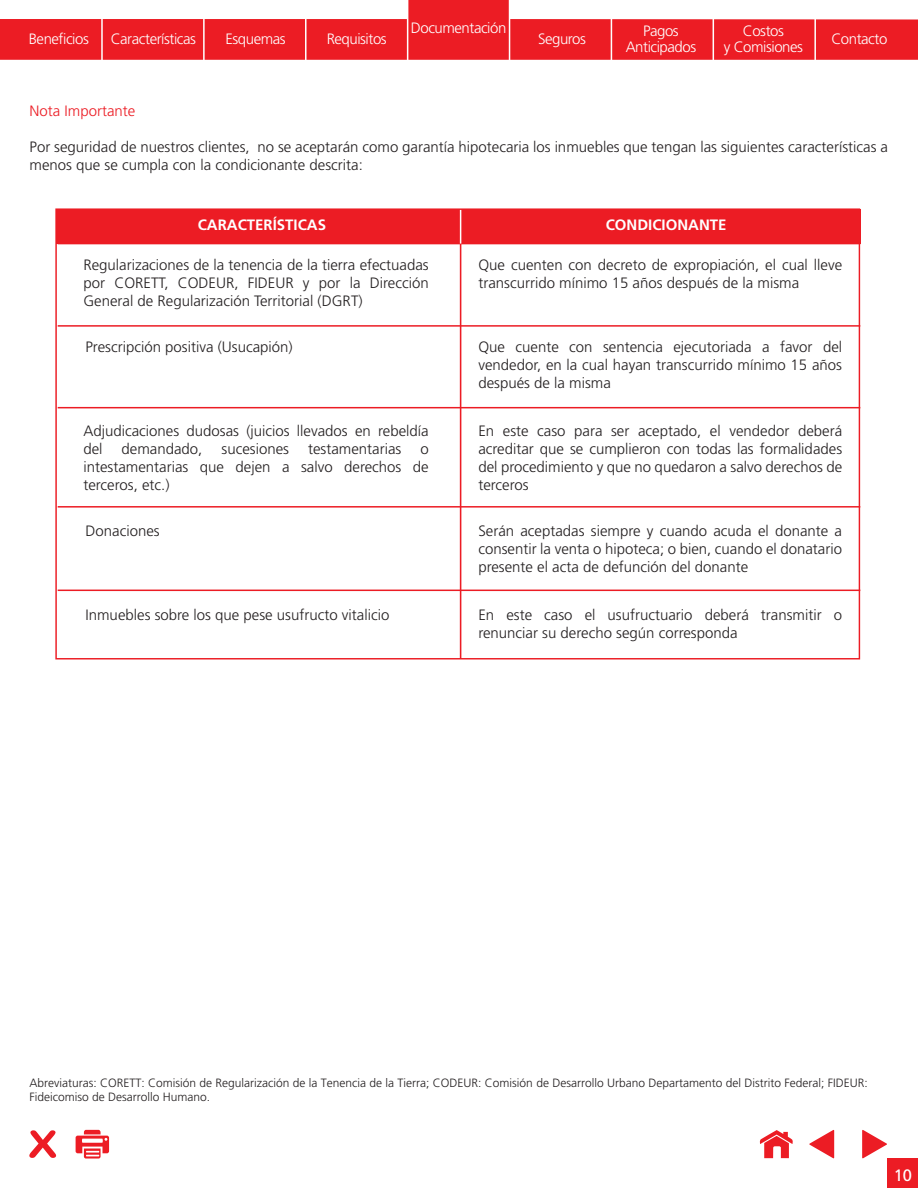
<style>
.page{position:relative;width:918px;height:1188px;background:#fff}
.page>*{position:absolute;margin:0;border:0;box-sizing:border-box;transform-origin:0 0}
.t1{font:16.5px "Frutiger";color:#fff}
.t2{font:300 15px/18px "Frutiger";color:#231f20;text-align:justify}
.t3{font:300 15px/15.1px "Frutiger";letter-spacing:-.03em;color:#fff;text-align:center}
.t4{font:700 15px "Frutiger";color:#fff}
.t5{font:300 15px "Frutiger";color:#ec1c24}
.t6{font:300 12px/14.4px "Frutiger";color:#231f20}
</style>
<div class="page">
<svg style="left:862px;top:1130px;width:25px;height:28px"></svg>
<svg style="left:809px;top:1130px;width:25px;height:28px"></svg>
<svg style="left:29px;top:1130px;width:27px;height:28px"></svg>
<div style="left:888px;top:1158px;width:30px;height:30px;background:#ec1c24"></div>
<svg style="left:759px;top:1130px;width:34px;height:28px"></svg>
<svg style="left:76px;top:1130px;width:33px;height:29px"></svg>
<svg style="left:0;top:0;width:918px;height:60px;fill:#ec1c24"></svg>
<hr style="left:101px;top:0;width:2px;height:63px;background:#fff">
<hr style="left:203px;top:0;width:2px;height:63px;background:#fff">
<hr style="left:305px;top:0;width:2px;height:63px;background:#fff">
<hr style="left:407px;top:0;width:1px;height:63px;background:#fff">
<hr style="left:509px;top:0;width:1px;height:63px;background:#fff">
<hr style="left:611px;top:0;width:1px;height:63px;background:#fff">
<hr style="left:713px;top:0;width:1px;height:63px;background:#fff">
<hr style="left:814px;top:0;width:2px;height:63px;background:#fff">
<div style="left:56px;top:209px;width:804px;height:35px;background:#ec1c24"></div>
<hr style="left:460px;top:244px;width:1px;height:415px;background:#ec1c24">
<hr style="left:460px;top:209px;width:1px;height:35px;background:#fff">
<hr style="left:58px;top:325px;width:802px;height:2px;background:#ec1c24">
<hr style="left:58px;top:407px;width:802px;height:1px;background:#ec1c24">
<hr style="left:58px;top:506px;width:802px;height:2px;background:#ec1c24">
<hr style="left:58px;top:590px;width:802px;height:1px;background:#ec1c24">
<p class="t3" style="left:29px;top:31px;width:62px">Beneficios</p>
<p class="t3" style="left:111px;top:31px;width:87px">Características</p>
<p class="t3" style="left:226px;top:31px;width:62px">Esquemas</p>
<p class="t3" style="left:327px;top:31px;width:62px">Requisitos</p>
<p class="t3" style="left:411px;top:20px;width:97px">Documentación</p>
<p class="t3" style="left:538px;top:31px;width:49px">Seguros</p>
<p class="t3" style="left:724px;top:24px;width:81px">Costos<br>y Comisiones</p>
<p class="t3" style="left:831px;top:31px;width:58px">Contacto</p>
<p class="t3" style="left:626px;top:24px;width:72px">Pagos<br>Anticipados</p>
<p class="t5" style="left:30px;top:103px;width:107px">Nota Importante</p>
<p class="t2" style="left:30px;top:138px;width:860px">Por seguridad de nuestros clientes, no se aceptarán como garantía hipotecaria los inmuebles que tengan las siguientes características a menos que se cumpla con la condicionante descrita:</p>
<p class="t4" style="left:198px;top:216px;width:130px">CARACTERÍSTICAS</p>
<p class="t4" style="left:606px;top:216px;width:122px">CONDICIONANTE</p>
<p class="t2" style="left:83px;top:256px;width:347px">Regularizaciones de la tenencia de la tierra efectuadas por CORETT, CODEUR, FIDEUR y por la Dirección General de Regularización Territorial (DGRT)</p>
<p class="t2" style="left:478px;top:256px;width:365px">Que cuenten con decreto de expropiación, el cual lleve transcurrido mínimo 15 años después de la misma</p>
<p class="t2" style="left:85px;top:338px;width:209px">Prescripción positiva (Usucapión)</p>
<p class="t2" style="left:83px;top:421px;width:347px">Adjudicaciones dudosas (juicios llevados en rebeldía del</p>
<p class="t2" style="left:122px;top:439px;width:82px">demandado,</p>
<p class="t2" style="left:222px;top:439px;width:69px">sucesiones</p>
<p class="t2" style="left:308px;top:439px;width:95px">testamentarias</p>
<p class="t2" style="left:83px;top:439px;width:347px;text-indent:337px">o intestamentarias que dejen a salvo derechos de terceros, etc.)</p>
<p class="t2" style="left:85px;top:522px;width:76px">Donaciones</p>
<p class="t2" style="left:85px;top:606px;width:305px">Inmuebles sobre los que pese usufructo vitalicio</p>
<p class="t2" style="left:478px;top:338px;width:365px">Que cuente con sentencia ejecutoriada a favor del vendedor, en la cual hayan transcurrido mínimo 15 años después de la misma</p>
<p class="t2" style="left:478px;top:421px;width:365px">En este caso para ser aceptado, el vendedor deberá acreditar que se cumplieron con todas las formalidades del procedimiento y que no quedaron a salvo derechos de terceros</p>
<p class="t2" style="left:478px;top:522px;width:365px">Serán aceptadas siempre y cuando acuda el donante a consentir la venta o hipoteca; o bien, cuando el donatario presente el acta de defunción del donante</p>
<p class="t2" style="left:478px;top:606px;width:365px">En este caso el usufructuario deberá transmitir o renunciar su derecho según corresponda</p>
<p class="t6" style="left:30px;top:1075px;width:840px">Abreviaturas: CORETT: Comisión de Regularización de la Tenencia de la Tierra; CODEUR: Comisión de Desarrollo Urbano Departamento del Distrito Federal; FIDEUR:<br>Fideicomiso de Desarrollo Humano.</p>
<p class="t1" style="left:894px;top:1166px;width:20px">10</p>
</div>
